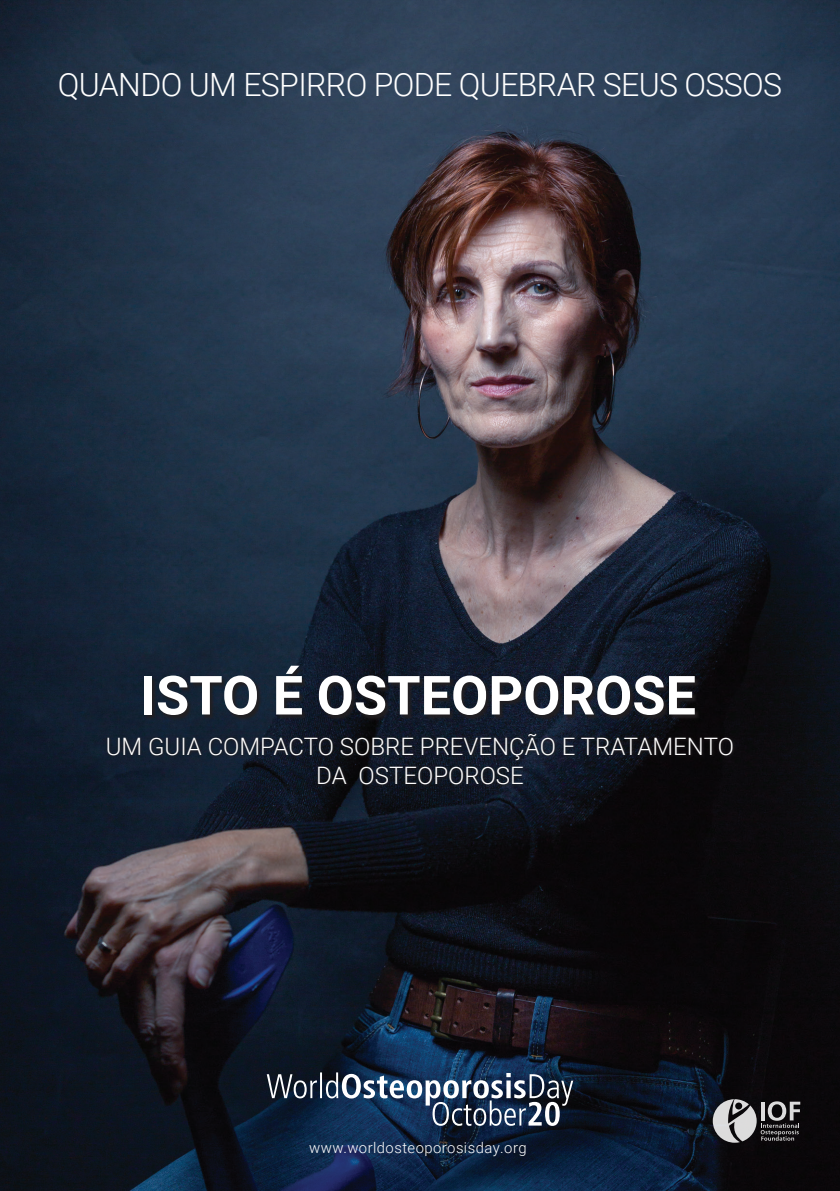
<style>
.page{position:relative;width:840px;height:1191px;background:#fff}
.page>*{position:absolute;margin:0;border:0;box-sizing:border-box;transform-origin:0 0}
.t1{font:700 54px "Roboto";color:#fff}
.t2{font:300 32px "Roboto";letter-spacing:-.02em;color:#fff}
.t3{font:300 24px/28.8px "Roboto";color:#fff;text-align:center}
.t4{font:300 14.8px "Roboto";letter-spacing:.03em;color:#fff}
</style>
<div class="page">
<img style="left:0;top:0;width:839px;height:1191px">
<svg style="left:712px;top:1099px;width:87px;height:43px;background:#6c6b6d"></svg>
<svg style="left:266px;top:1072px;width:307px;height:53px;background:#40526a"></svg>
<div style="left:144px;top:667px;width:556px;height:53px;background:#231f20;opacity:.89"></div>
<svg style="left:106px;top:731px;width:629px;height:56px;background:#111723"></svg>
<h2 class="t2" style="left:58px;top:63px;width:725px">QUANDO UM ESPIRRO PODE QUEBRAR SEUS OSSOS</h2>
<h1 class="t1" style="left:140px;top:657px;width:557px">ISTO É OSTEOPOROSE</h1>
<p class="t3" style="left:106px;top:731px;width:629px">UM GUIA COMPACTO SOBRE PREVENÇÃO E TRATAMENTO<br>DA OSTEOPOROSE</p>
<p class="t4" style="left:309px;top:1137px;width:219px">www.worldosteoporosisday.org</p>
</div>
